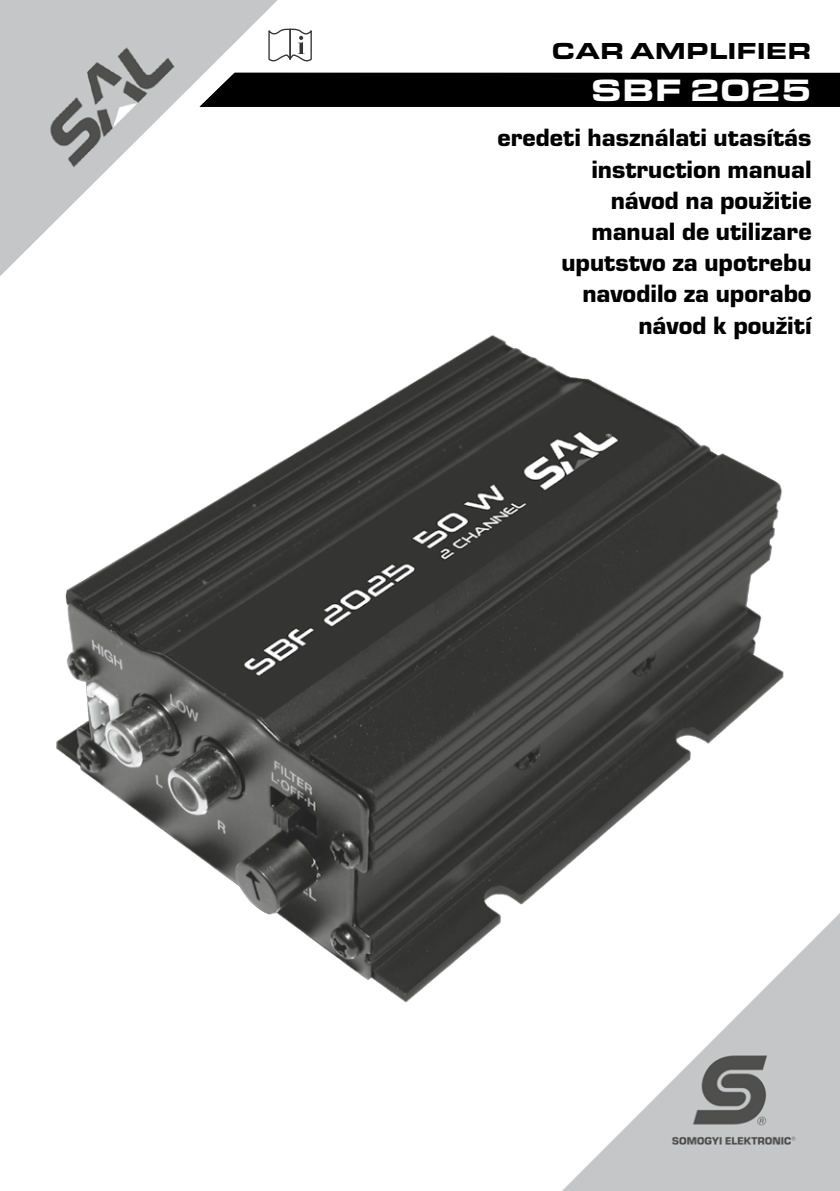
<style>
.page{position:relative;width:840px;height:1191px;background:#fff}
.page>*{position:absolute;margin:0;border:0;box-sizing:border-box;transform-origin:0 0}
.t1{font:32px "Eurostile Ext Blk";color:#fff}
.t2{font:26px/31.2px "Eurostile Blk";color:#000;text-align:right}
.t3{font:24px "Eurostile Ext Blk";color:#000}
</style>
<div class="page">
<img style="left:0;top:0;width:278px;height:276px">
<div style="left:199px;top:73px;width:640px;height:34px;background:#000"></div>
<img style="left:562px;top:914px;width:277px;height:277px">
<svg style="left:268px;top:28px;width:44px;height:34px"></svg>
<img style="left:56px;top:335px;width:754px;height:693px">
<p class="t3" style="left:551px;top:37px;width:257px">CAR AmplifiEr</p>
<p class="t1" style="left:590px;top:71px;width:222px">SBF 2025</p>
<p class="t2" style="left:497px;top:123px;width:315px">eredeti használati utasítás instruction manual<br>návod na použitie<br>manual de utilizare uputstvo za upotrebu navodilo za uporabo<br>návod k použití</p>
</div>
